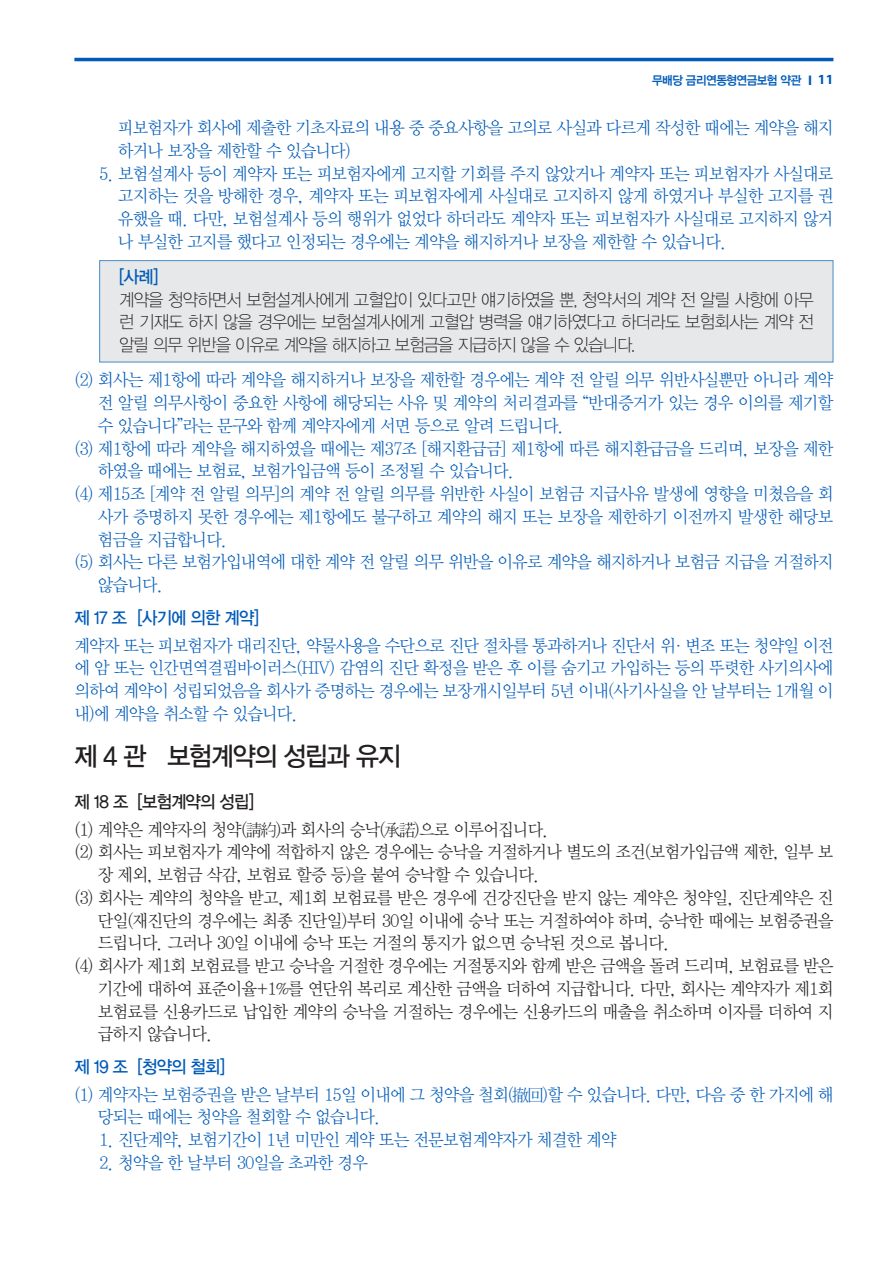
<style>
.page{position:relative;width:893px;height:1265px;background:#fff}
.page>*{position:absolute;margin:0;border:0;box-sizing:border-box;transform-origin:0 0}
.t1{font:26.25px "YDVYGO33";letter-spacing:-.05em;color:#231f20;scale:.95 1}
.t2{font:17.5px/22.8px "YDVY Mj O32";letter-spacing:-.05em;color:#005bb9;scale:.95 1}
.t3{font:17.5px "YDVY Mj O32";letter-spacing:-.05em;color:#231f20;scale:.95 1}
.t4{font:17.5px/22.8px "YDVYGO31";letter-spacing:-.05em;color:#231f20;text-align:justify;scale:.95 1}
.t5{font:17.5px "YDVYGO33";letter-spacing:-.05em;color:#005bb9;scale:.95 1}
.t6{font:17.5px "YDVYGO33";letter-spacing:-.05em;color:#231f20;scale:.95 1}
.t7{font:12.25px "YDVYGO34";letter-spacing:-.05em;color:#005bb9;scale:.95 1}
.s1{font-family:"Myriad Pro";font-weight:700;font-size:14px}
</style>
<div class="page">
<div style="left:100px;top:261px;width:733px;height:101px;background:#e7e8e9"></div>
<div style="left:99px;top:260px;width:734px;height:102px;border:1px solid #488bc9"></div>
<hr style="left:74px;top:58px;width:759px;height:3px;background:#005bb9">
<p class="t7" style="left:652px;top:73px;width:192px">무배당 금리연동형연금보험 약관 <span class="s1">I 11</span></p>
<p class="t2" style="left:118px;top:116px;width:755px">피보험자가 회사에 제출한 기초자료의 내용 중 중요사항을 고의로 사실과 다르게 작성한 때에는 계약을 해지 하거나 보장을 제한할 수 있습니다)</p>
<p class="t2" style="left:118px;top:162px;width:755px;text-align:justify;text-indent:-19px">5. 보험설계사 등이 계약자 또는 피보험자에게 고지할 기회를 주지 않았거나 계약자 또는 피보험자가 사실대로 고지하는 것을 방해한 경우, 계약자 또는 피보험자에게 사실대로 고지하지 않게 하였거나 부실한 고지를 권 유했을 때. 다만, 보험설계사 등의 행위가 없었다 하더라도 계약자 또는 피보험자가 사실대로 고지하지 않거 나 부실한 고지를 했다고 인정되는 경우에는 계약을 해지하거나 보장을 제한할 수 있습니다.</p>
<p class="t5" style="left:119px;top:267px;width:43px">[사례]</p>
<p class="t4" style="left:119px;top:288px;width:733px">계약을 청약하면서 보험설계사에게 고혈압이 있다고만 얘기하였을 뿐, 청약서의 계약 전 알릴 사항에 아무 런 기재도 하지 않을 경우에는 보험설계사에게 고혈압 병력을 얘기하였다고 하더라도 보험회사는 계약 전 알릴 의무 위반을 이유로 계약을 해지하고 보험금을 지급하지 않을 수 있습니다.</p>
<p class="t2" style="left:74px;top:369px;width:801px">(2) 회사는 제1항에 따라 계약을 해지하거나 보장을 제한할 경우에는 계약 전 알릴 의무 위반사실뿐만 아니라 계약</p>
<p class="t2" style="left:98px;top:391px;width:776px">전 알릴 의무사항이 중요한 사항에 해당되는 사유 및 계약의 처리결과를 “반대증거가 있는 경우 이의를 제기할</p>
<p class="t2" style="left:98px;top:414px;width:492px">수 있습니다”라는 문구와 함께 계약자에게 서면 등으로 알려 드립니다.</p>
<p class="t2" style="left:74px;top:437px;width:801px">(3) 제1항에 따라 계약을 해지하였을 때에는 제37조 [해지환급금] 제1항에 따른 해지환급금을 드리며, 보장을 제한</p>
<p class="t2" style="left:98px;top:460px;width:440px">하였을 때에는 보험료, 보험가입금액 등이 조정될 수 있습니다.</p>
<p class="t2" style="left:74px;top:482px;width:801px">(4) 제15조 [계약 전 알릴 의무]의 계약 전 알릴 의무를 위반한 사실이 보험금 지급사유 발생에 영향을 미쳤음을 회</p>
<p class="t2" style="left:98px;top:505px;width:776px">사가 증명하지 못한 경우에는 제1항에도 불구하고 계약의 해지 또는 보장을 제한하기 이전까지 발생한 해당보</p>
<p class="t2" style="left:98px;top:528px;width:138px">험금을 지급합니다.</p>
<p class="t2" style="left:74px;top:551px;width:801px">(5) 회사는 다른 보험가입내역에 대한 계약 전 알릴 의무 위반을 이유로 계약을 해지하거나 보험금 지급을 거절하지</p>
<p class="t2" style="left:98px;top:573px;width:70px">않습니다.</p>
<p class="t5" style="left:74px;top:607px;width:196px">제 17 조 [사기에 의한 계약]</p>
<p class="t2" style="left:74px;top:634px;width:800px;text-align:justify">계약자 또는 피보험자가 대리진단, 약물사용을 수단으로 진단 절차를 통과하거나 진단서 위· 변조 또는 청약일 이전 에 암 또는 인간면역결핍바이러스(HIV) 감염의 진단 확정을 받은 후 이를 숨기고 가입하는 등의 뚜렷한 사기의사에 의하여 계약이 성립되었음을 회사가 증명하는 경우에는 보장개시일부터 5년 이내(사기사실을 안 날부터는 1개월 이 내)에 계약을 취소할 수 있습니다.</p>
<h1 class="t1" style="left:74px;top:741px;width:345px">제 4 관 보험계약의 성립과 유지</h1>
<p class="t6" style="left:74px;top:791px;width:191px">제 18 조 [보험계약의 성립]</p>
<p class="t3" style="left:74px;top:819px;width:501px">(1) 계약은 계약자의 청약(請約)과 회사의 승낙(承諾)으로 이루어집니다.</p>
<p class="t3" style="left:74px;top:842px;width:801px">(2) 회사는 피보험자가 계약에 적합하지 않은 경우에는 승낙을 거절하거나 별도의 조건(보험가입금액 제한, 일부 보</p>
<p class="t3" style="left:98px;top:864px;width:467px">장 제외, 보험금 삭감, 보험료 할증 등)을 붙여 승낙할 수 있습니다.</p>
<p class="t3" style="left:74px;top:887px;width:801px">(3) 회사는 계약의 청약을 받고, 제1회 보험료를 받은 경우에 건강진단을 받지 않는 계약은 청약일, 진단계약은 진</p>
<p class="t3" style="left:98px;top:910px;width:776px">단일(재진단의 경우에는 최종 진단일)부터 30일 이내에 승낙 또는 거절하여야 하며, 승낙한 때에는 보험증권을</p>
<p class="t3" style="left:98px;top:933px;width:603px">드립니다. 그러나 30일 이내에 승낙 또는 거절의 통지가 없으면 승낙된 것으로 봅니다.</p>
<p class="t3" style="left:74px;top:955px;width:801px">(4) 회사가 제1회 보험료를 받고 승낙을 거절한 경우에는 거절통지와 함께 받은 금액을 돌려 드리며, 보험료를 받은</p>
<p class="t3" style="left:98px;top:978px;width:776px">기간에 대하여 표준이율+1%를 연단위 복리로 계산한 금액을 더하여 지급합니다. 다만, 회사는 계약자가 제1회</p>
<p class="t3" style="left:98px;top:1001px;width:776px">보험료를 신용카드로 납입한 계약의 승낙을 거절하는 경우에는 신용카드의 매출을 취소하며 이자를 더하여 지</p>
<p class="t3" style="left:98px;top:1024px;width:122px">급하지 않습니다.</p>
<p class="t5" style="left:74px;top:1057px;width:160px">제 19 조 [청약의 철회]</p>
<p class="t2" style="left:98px;top:1083px;width:776px;text-indent:-23px">(1) 계약자는 보험증권을 받은 날부터 15일 이내에 그 청약을 철회(撤回)할 수 있습니다. 다만, 다음 중 한 가지에 해 당되는 때에는 청약을 철회할 수 없습니다.</p>
<p class="t2" style="left:99px;top:1129px;width:546px">1. 진단계약, 보험기간이 1년 미만인 계약 또는 전문보험계약자가 체결한 계약</p>
<p class="t2" style="left:99px;top:1151px;width:284px">2. 청약을 한 날부터 30일을 초과한 경우</p>
</div>
